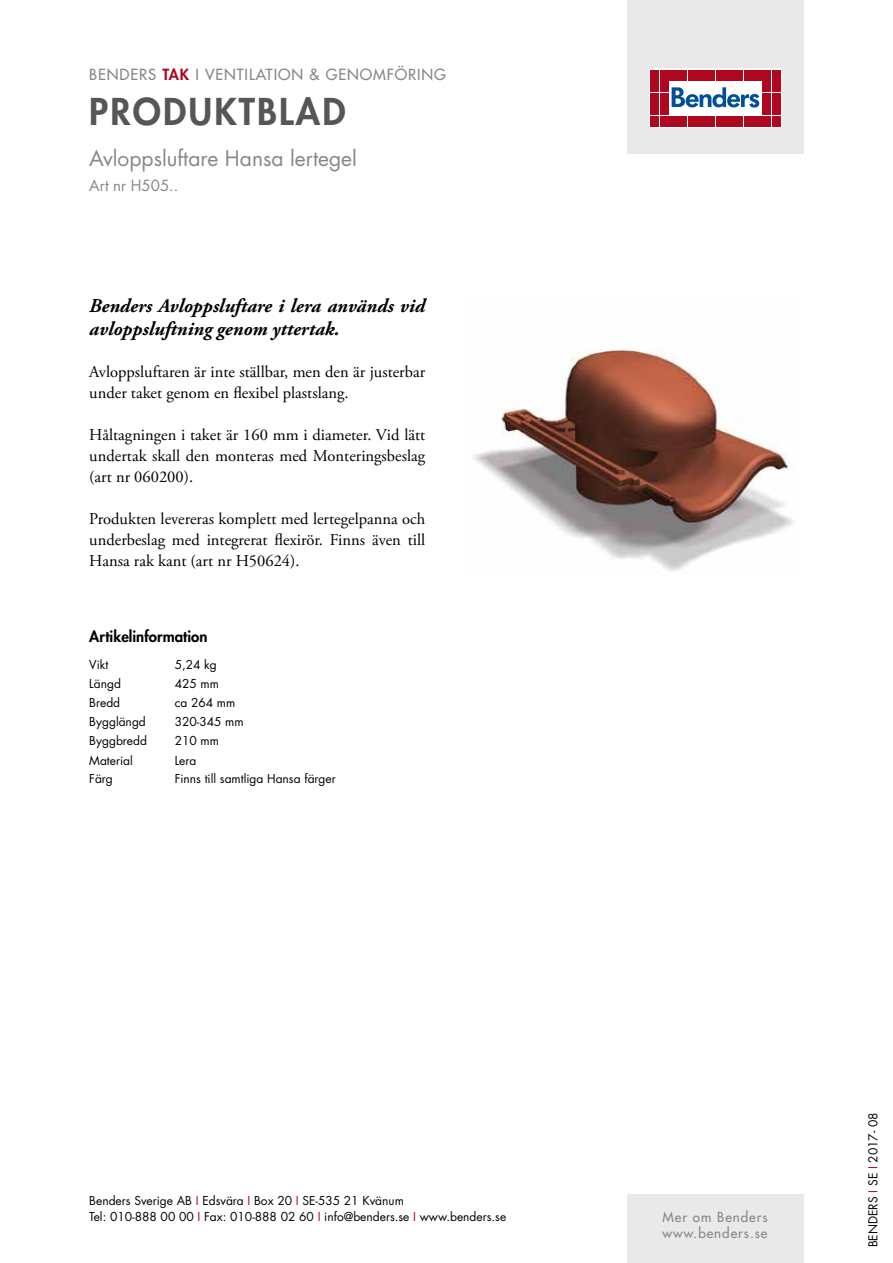
<style>
.page{position:relative;width:893px;height:1263px;background:#fff}
.page>*{position:absolute;margin:0;border:0;box-sizing:border-box;transform-origin:0 0}
.t1{font:800 36px "Futura Std";letter-spacing:.06em;color:#565655}
.t2{font:21px "Futura Std";color:#868786}
.t3{font:italic 700 19.5px/23.4px "Adobe Garamond Pro";color:#000}
.t4{font:16.5px/21px "Adobe Garamond Pro";color:#000;text-align:justify}
.t5{font:500 15px "Futura Std";letter-spacing:.06em;color:#868786}
.t6{font:800 15px "Futura Std";color:#000}
.t7{font:15px "Futura Std";color:#868786}
.t8{font:500 13.5px/16.2px "Futura Std";letter-spacing:.07em;color:#868786}
.t9{font:12px/16.5px "Futura Std";color:#000}
.s1{font-weight:800;color:#ae071f}
.s2{color:#ae071f}
</style>
<div class="page">
<div style="left:627px;top:0;width:177px;height:153px;background:#e9e9e9"></div>
<svg style="left:649px;top:69px;width:132px;height:59px;background:#eac2c8"></svg>
<div style="left:651px;top:70px;width:8px;height:10px;background:#ae071f"></div>
<div style="left:660px;top:70px;width:8px;height:10px;background:#ae071f"></div>
<div style="left:651px;top:81px;width:8px;height:11px;background:#ae071f"></div>
<div style="left:660px;top:81px;width:8px;height:11px;background:#ae071f"></div>
<div style="left:651px;top:93px;width:8px;height:10px;background:#ae071f"></div>
<div style="left:660px;top:93px;width:8px;height:10px;background:#ae071f"></div>
<div style="left:651px;top:104px;width:8px;height:11px;background:#ae071f"></div>
<div style="left:660px;top:104px;width:8px;height:11px;background:#ae071f"></div>
<div style="left:651px;top:116px;width:8px;height:10px;background:#ae071f"></div>
<div style="left:660px;top:116px;width:8px;height:10px;background:#ae071f"></div>
<div style="left:669px;top:70px;width:8px;height:10px;background:#ae071f"></div>
<div style="left:679px;top:70px;width:8px;height:10px;background:#ae071f"></div>
<div style="left:688px;top:70px;width:8px;height:10px;background:#ae071f"></div>
<div style="left:697px;top:70px;width:9px;height:10px;background:#ae071f"></div>
<div style="left:707px;top:70px;width:8px;height:10px;background:#ae071f"></div>
<div style="left:716px;top:70px;width:8px;height:10px;background:#ae071f"></div>
<div style="left:725px;top:70px;width:9px;height:10px;background:#ae071f"></div>
<div style="left:735px;top:70px;width:8px;height:10px;background:#ae071f"></div>
<div style="left:744px;top:70px;width:8px;height:10px;background:#ae071f"></div>
<div style="left:753px;top:70px;width:9px;height:10px;background:#ae071f"></div>
<div style="left:669px;top:116px;width:8px;height:10px;background:#ae071f"></div>
<div style="left:679px;top:116px;width:8px;height:10px;background:#ae071f"></div>
<div style="left:688px;top:116px;width:8px;height:10px;background:#ae071f"></div>
<div style="left:697px;top:116px;width:9px;height:10px;background:#ae071f"></div>
<div style="left:707px;top:116px;width:8px;height:10px;background:#ae071f"></div>
<div style="left:716px;top:116px;width:8px;height:10px;background:#ae071f"></div>
<div style="left:725px;top:116px;width:9px;height:10px;background:#ae071f"></div>
<div style="left:735px;top:116px;width:8px;height:10px;background:#ae071f"></div>
<div style="left:744px;top:116px;width:8px;height:10px;background:#ae071f"></div>
<div style="left:753px;top:116px;width:9px;height:10px;background:#ae071f"></div>
<div style="left:763px;top:70px;width:8px;height:10px;background:#ae071f"></div>
<div style="left:772px;top:70px;width:8px;height:10px;background:#ae071f"></div>
<div style="left:763px;top:81px;width:8px;height:11px;background:#ae071f"></div>
<div style="left:772px;top:81px;width:8px;height:11px;background:#ae071f"></div>
<div style="left:763px;top:93px;width:8px;height:10px;background:#ae071f"></div>
<div style="left:772px;top:93px;width:8px;height:10px;background:#ae071f"></div>
<div style="left:763px;top:104px;width:8px;height:11px;background:#ae071f"></div>
<div style="left:772px;top:104px;width:8px;height:11px;background:#ae071f"></div>
<div style="left:763px;top:116px;width:8px;height:10px;background:#ae071f"></div>
<div style="left:772px;top:116px;width:8px;height:10px;background:#ae071f"></div>
<svg style="left:672px;top:87px;width:87px;height:21px;background:#8fb1d4"></svg>
<div style="left:627px;top:1195px;width:177px;height:68px;background:#e9e9e9"></div>
<img style="left:473px;top:349px;width:320px;height:222px">
<p class="t5" style="left:89px;top:65px;width:358px">BENDERS <span class="s1">TAK</span> I VENTILATION &amp; GENOMFÖRING</p>
<h1 class="t1" style="left:89px;top:89px;width:258px">PRODUKTBLAD</h1>
<p class="t2" style="left:89px;top:145px;width:269px">Avloppsluftare Hansa lertegel</p>
<p class="t7" style="left:89px;top:176px;width:91px">Art nr H505..</p>
<p class="t3" style="left:89px;top:294px;width:337px">Benders Avloppsluftare i lera används vid avloppsluftning genom yttertak.</p>
<p class="t4" style="left:89px;top:362px;width:337px">Avloppsluftaren är inte ställbar, men den är justerbar under taket genom en flexibel plastslang.</p>
<p class="t4" style="left:89px;top:425px;width:337px">Håltagningen i taket är 160 mm i diameter. Vid lätt undertak skall den monteras med Monteringsbeslag (art nr 060200).</p>
<p class="t4" style="left:89px;top:509px;width:337px">Produkten levereras komplett med lertegelpanna och underbeslag med integrerat flexirör. Finns även till Hansa rak kant (art nr H50624).</p>
<p class="t6" style="left:89px;top:627px;width:120px">Artikelinformation</p>
<p class="t9" style="left:89px;top:656px;width:21px">Vikt</p>
<p class="t9" style="left:175px;top:656px;width:44px">5,24 kg</p>
<p class="t9" style="left:89px;top:675px;width:33px">Längd</p>
<p class="t9" style="left:175px;top:675px;width:46px">425 mm</p>
<p class="t9" style="left:89px;top:695px;width:32px">Bredd</p>
<p class="t9" style="left:175px;top:695px;width:62px">ca 264 mm</p>
<p class="t9" style="left:89px;top:714px;width:58px">Bygglängd</p>
<p class="t9" style="left:175px;top:714px;width:70px">320-345 mm</p>
<p class="t9" style="left:89px;top:733px;width:59px">Byggbredd</p>
<p class="t9" style="left:175px;top:733px;width:46px">210 mm</p>
<p class="t9" style="left:89px;top:752px;width:45px">Material</p>
<p class="t9" style="left:175px;top:752px;width:23px">Lera</p>
<p class="t9" style="left:89px;top:771px;width:25px">Färg</p>
<p class="t9" style="left:175px;top:771px;width:163px">Finns till samtliga Hansa färger</p>
<p class="t9" style="left:89px;top:1192px;width:418px">Benders Sverige AB <span class="s2">I</span> Edsvära <span class="s2">I</span> Box 20 <span class="s2">I</span> SE-535 21 Kvänum<br>Tel: 010-888 00 00 <span class="s2">I</span> Fax: 010-888 02 60 <span class="s2">I</span> info@benders.se <span class="s2">I</span> www.benders.se</p>
<p class="t8" style="left:662px;top:1209px;width:107px">Mer om Benders www.benders.se</p>
<p class="t9" style="left:865px;top:1247px;width:137px;rotate:-90deg">BENDERS <span class="s2">I</span> SE <span class="s2">I</span> 2017- 08</p>
</div>
